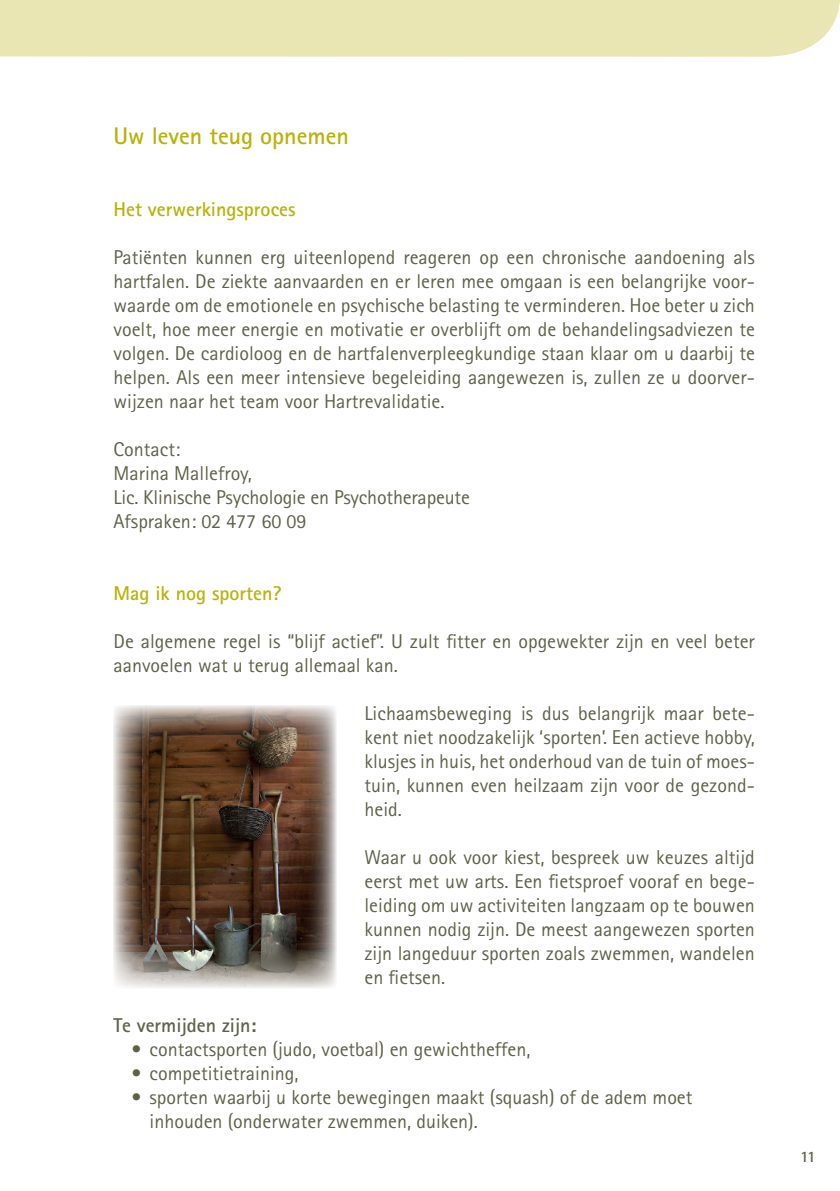
<style>
.page{position:relative;width:840px;height:1191px;background:#fff}
.page>*{position:absolute;margin:0;border:0;box-sizing:border-box;transform-origin:0 0}
.titel{font:700 24px "Rotis Sans Serif Std";color:#b8b309}
.tekst{font:20px/24px "Rotis Sans Serif Std";color:#60614b;text-align:justify}
.ondertitel{font:700 20px "Rotis Sans Serif Std";color:#b8b309}
.tekst-2{font:700 20px "Rotis Sans Serif Std";color:#60614b}
.t1{font:700 16px "Rotis Sans Serif Std";color:#60614b}
</style>
<div class="page">
<div style="left:0;top:0;width:839px;height:57px;background:#e9e6b4"></div>
<img style="left:113px;top:705px;width:223px;height:283px">
<p class="titel" style="left:113px;top:121px;width:237px">Uw leven teug opnemen</p>
<p class="ondertitel" style="left:113px;top:197px;width:183px">Het verwerkingsproces</p>
<p class="tekst" style="left:113px;top:245px;width:642px">Patiënten kunnen erg uiteenlopend reageren op een chronische aandoening als hartfalen. De ziekte aanvaarden en er leren mee omgaan is een belangrijke voor&shy;waarde om de emotionele en psychische belasting te verminderen. Hoe beter u zich voelt, hoe meer energie en motivatie er overblijft om de behandelingsadviezen te volgen. De cardioloog en de hartfalenverpleegkundige staan klaar om u daarbij te helpen. Als een meer intensieve begeleiding aangewezen is, zullen ze u doorver&shy;wijzen naar het team voor Hartrevalidatie.</p>
<p class="tekst" style="left:113px;top:437px;width:68px">Contact:</p>
<p class="tekst" style="left:113px;top:461px;width:140px">Marina Mallefroy,</p>
<p class="tekst" style="left:113px;top:485px;width:358px">Lic. Klinische Psychologie en Psychotherapeute</p>
<p class="tekst" style="left:113px;top:509px;width:194px">Afspraken: 02 477 60 09</p>
<p class="ondertitel" style="left:113px;top:581px;width:169px">Mag ik nog sporten?</p>
<p class="tekst" style="left:113px;top:629px;width:642px">De algemene regel is “blijf actief”. U zult fitter en opgewekter zijn en veel beter aanvoelen wat u terug allemaal kan.</p>
<p class="tekst" style="left:364px;top:701px;width:391px">Lichaamsbeweging is dus belangrijk maar bete&shy;kent niet noodzakelijk ‘sporten’. Een actieve hobby, klusjes in huis, het onderhoud van de tuin of moes&shy;tuin, kunnen even heilzaam zijn voor de gezond&shy;heid.</p>
<p class="tekst" style="left:364px;top:845px;width:391px">Waar u ook voor kiest, bespreek uw keuzes altijd eerst met uw arts. Een fietsproef vooraf en bege&shy;leiding om uw activiteiten langzaam op te bouwen kunnen nodig zijn. De meest aangewezen sporten zijn langeduur sporten zoals zwemmen, wandelen en fietsen.</p>
<p class="tekst-2" style="left:113px;top:1013px;width:144px">Te vermijden zijn:</p>
<p class="tekst" style="left:131px;top:1037px;width:400px">• contactsporten (judo, voetbal) en gewichtheffen,</p>
<p class="tekst" style="left:131px;top:1061px;width:168px">• competitietraining,</p>
<p class="tekst" style="left:149px;top:1085px;width:544px;text-indent:-18px">• sporten waarbij u korte bewegingen maakt (squash) of de adem moet inhouden (onderwater zwemmen, duiken).</p>
<p class="t1" style="left:799px;top:1146px;width:17px">11</p>
</div>
